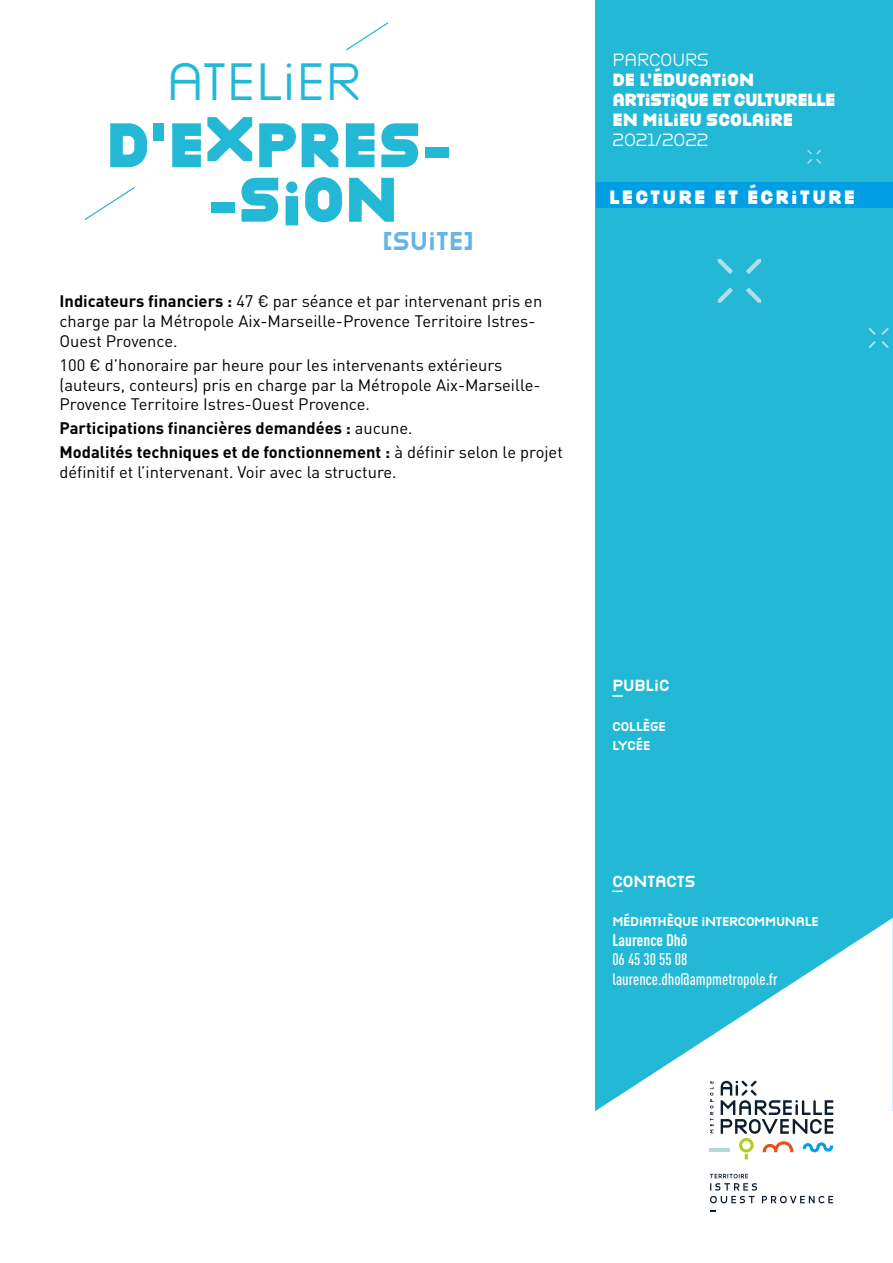
<style>
.page{position:relative;width:893px;height:1263px;background:#fff}
.page>*{position:absolute;margin:0;border:0;box-sizing:border-box;transform-origin:0 0}
.t1{font:900 58.5px/54.4px "Victoire";color:#23b9d6}
.t2{font:48.9px "Victoire";color:#23b9d6}
.t3{font:700 24px "Victoire";color:#66b3e4}
.t4{font:900 18px "Victoire";letter-spacing:.12em;color:#fff}
.t5{font:16.5px/19.8px "DIN Pro";color:#000}
.t6{font:700 16.5px/24px "DIN Pro";color:#000}
.t7{font:900 16.5px/19.8px "Victoire";color:#fff}
.t8{font:500 condensed 16.5px/19.8px "DIN Pro";color:#fff}
.t9{font:16.5px "Victoire";color:#fff}
.t10{font:700 condensed 16.5px "DIN Pro";color:#fff}
.t11{font:700 15px "Victoire";color:#fff}
.t12{font:700 12px "Victoire";letter-spacing:-.02em;color:#fff}
.t13{font:700 12px/19.5px "Victoire";color:#fff}
.s1{font-weight:700}
.s2{font-weight:400}
</style>
<div class="page">
<div style="left:595px;top:0;width:298px;height:1111px;background:#23b9d6"></div>
<svg style="left:595px;top:918px;width:298px;height:293px;fill:#fff"></svg>
<svg style="left:710px;top:1196px;width:45px;height:7px"></svg>
<svg style="left:762px;top:1196px;width:71px;height:7px"></svg>
<svg style="left:710px;top:1174px;width:47px;height:16px"></svg>
<hr style="left:710px;top:1148px;width:20px;height:3px;background:#b0dbd8">
<svg style="left:710px;top:1081px;width:3px;height:52px"></svg>
<svg style="left:721px;top:1081px;width:112px;height:78px"></svg>
<svg style="left:746px;top:287px;width:15px;height:16px"></svg>
<svg style="left:746px;top:259px;width:15px;height:15px"></svg>
<svg style="left:718px;top:287px;width:15px;height:16px"></svg>
<svg style="left:718px;top:259px;width:15px;height:15px"></svg>
<svg style="left:869px;top:341px;width:19px;height:7px"></svg>
<svg style="left:869px;top:328px;width:19px;height:7px"></svg>
<svg style="left:807px;top:150px;width:14px;height:14px"></svg>
<div style="left:596px;top:182px;width:297px;height:25px;background:#009fe3"></div>
<svg style="left:612px;top:695px;width:11px;height:2px"></svg>
<svg style="left:612px;top:890px;width:11px;height:2px"></svg>
<h2 class="t2" style="left:167px;top:47px;width:196px">ATELIER</h2>
<h1 class="t1" style="left:207px;top:115px;width:247px;text-indent:-101px">D’EXPRES--SION</h1>
<h3 class="t3" style="left:382px;top:224px;width:94px">[SUITE]</h3>
<p class="t5" style="left:60px;top:290px;width:484px"><span class="s1">Indicateurs financiers :</span> 47 € par séance et par intervenant pris en charge par la Métropole Aix-Marseille-Provence Territoire Istres-<br>Ouest Provence.</p>
<p class="t5" style="left:60px;top:354px;width:482px">100 € d’honoraire par heure pour les intervenants extérieurs (auteurs, conteurs) pris en charge par la Métropole Aix-Marseille-<br>Provence Territoire Istres-Ouest Provence.</p>
<p class="t6" style="left:60px;top:415px;width:505px">Participations financières demandées : <span class="s2">aucune.<br></span>Modalités techniques et de fonctionnement : <span class="s2">à définir selon le projet</span></p>
<p class="t5" style="left:60px;top:461px;width:339px">définitif et l’intervenant. Voir avec la structure.</p>
<p class="t9" style="left:612px;top:48px;width:98px">PARCOURS</p>
<p class="t7" style="left:612px;top:69px;width:224px">DE L’ÉDUCATION<br>ARTISTIQUE ET CULTURELLE<br>EN MILIEU SCOLAIRE</p>
<p class="t9" style="left:612px;top:128px;width:97px">2021/2022</p>
<p class="t4" style="left:609px;top:183px;width:248px">LECTURE ET ÉCRITURE</p>
<p class="t11" style="left:612px;top:675px;width:59px">PUBLIC</p>
<p class="t13" style="left:612px;top:716px;width:55px">COLLÈGE<br>LYCÉE</p>
<p class="t11" style="left:612px;top:870px;width:85px">CONTACTS</p>
<p class="t12" style="left:612px;top:913px;width:208px">MÉDIATHÈQUE INTERCOMMUNALE</p>
<p class="t10" style="left:612px;top:928px;width:77px">Laurence Dhô</p>
<p class="t8" style="left:612px;top:948px;width:167px">06 45 30 55 08 laurence.dho@ampmetropole.fr</p>
</div>
